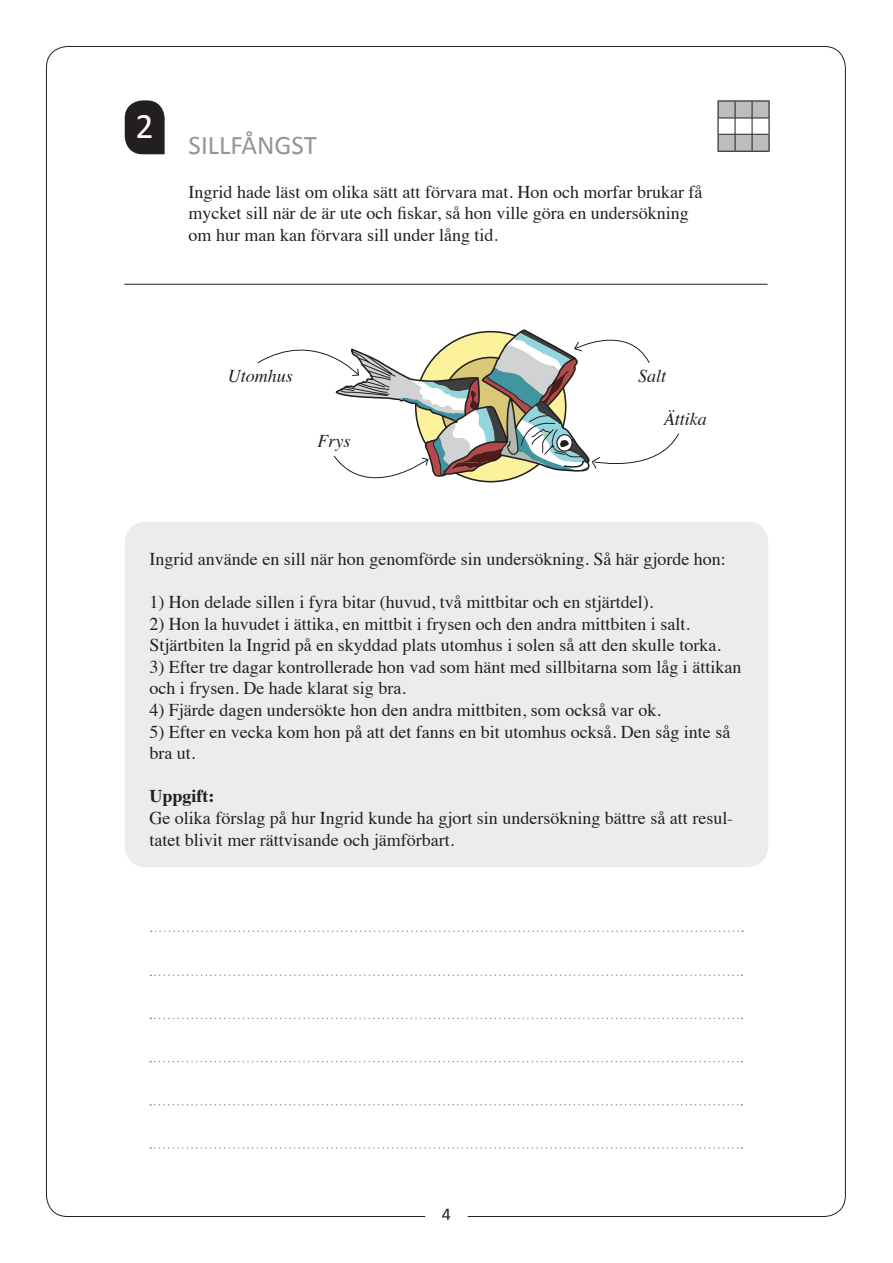
<style>
.page{position:relative;width:893px;height:1263px;background:#fff}
.page>*{position:absolute;margin:0;border:0;box-sizing:border-box;transform-origin:0 0}
.t1{font:36px "Calibri";color:#fff}
.t2{font:27px "Calibri";color:#939598}
.t3{font:18px/21.6px "Times";color:#231f20}
.t4{font:italic 18px "Times";color:#231f20}
.t5{font:700 18px "Times";color:#231f20}
.t6{font:18px "Calibri";color:#231f20}
</style>
<div class="page">
<svg style="left:125px;top:100px;width:40px;height:54px;background:#393536"></svg>
<hr style="left:124px;top:284px;width:644px;height:1px;background:#231f20">
<div style="left:125px;top:521px;width:643px;height:346px;background:#ececee;border-radius:21px"></div>
<svg style="left:151px;top:930px;width:592px;height:2px"></svg>
<svg style="left:150px;top:974px;width:592px;height:2px"></svg>
<svg style="left:150px;top:1018px;width:592px;height:1px"></svg>
<svg style="left:150px;top:1061px;width:592px;height:1px"></svg>
<svg style="left:150px;top:1104px;width:592px;height:1px"></svg>
<svg style="left:150px;top:1147px;width:592px;height:2px"></svg>
<svg style="left:717px;top:100px;width:53px;height:52px"></svg>
<svg style="left:257px;top:329px;width:422px;height:154px"></svg>
<p class="t1" style="left:136px;top:103px;width:20px">2</p>
<p class="t2" style="left:189px;top:129px;width:130px">SILLFÅNGST</p>
<p class="t3" style="left:189px;top:179px;width:515px">Ingrid hade läst om olika sätt att förvara mat. Hon och morfar brukar få mycket sill när de är ute och fiskar, så hon ville göra en undersökning om hur man kan förvara sill under lång tid.</p>
<p class="t4" style="left:228px;top:361px;width:66px">Utomhus</p>
<p class="t4" style="left:318px;top:425px;width:34px">Frys</p>
<p class="t4" style="left:638px;top:361px;width:30px">Salt</p>
<p class="t4" style="left:664px;top:403px;width:45px">Ättika</p>
<p class="t3" style="left:149px;top:546px;width:578px">Ingrid använde en sill när hon genomförde sin undersökning. Så här gjorde hon:</p>
<p class="t3" style="left:149px;top:589px;width:505px">1) Hon delade sillen i fyra bitar (huvud, två mittbitar och en stjärtdel).</p>
<p class="t3" style="left:149px;top:611px;width:542px">2) Hon la huvudet i ättika, en mittbit i frysen och den andra mittbiten i salt.</p>
<p class="t3" style="left:149px;top:633px;width:573px">Stjärtbiten la Ingrid på en skyddad plats utomhus i solen så att den skulle torka.</p>
<p class="t3" style="left:149px;top:654px;width:593px">3) Efter tre dagar kontrollerade hon vad som hänt med sillbitarna som låg i ättikan och i frysen. De hade klarat sig bra.</p>
<p class="t3" style="left:149px;top:697px;width:513px">4) Fjärde dagen undersökte hon den andra mittbiten, som också var ok.</p>
<p class="t3" style="left:149px;top:719px;width:582px">5) Efter en vecka kom hon på att det fanns en bit utomhus också. Den såg inte så bra ut.</p>
<p class="t5" style="left:149px;top:779px;width:66px">Uppgift:</p>
<p class="t3" style="left:149px;top:805px;width:585px">Ge olika förslag på hur Ingrid kunde ha gjort sin undersökning bättre så att resul&shy;tatet blivit mer rättvisande och jämförbart.</p>
<p class="t6" style="left:442px;top:1202px;width:11px">4</p>
</div>
